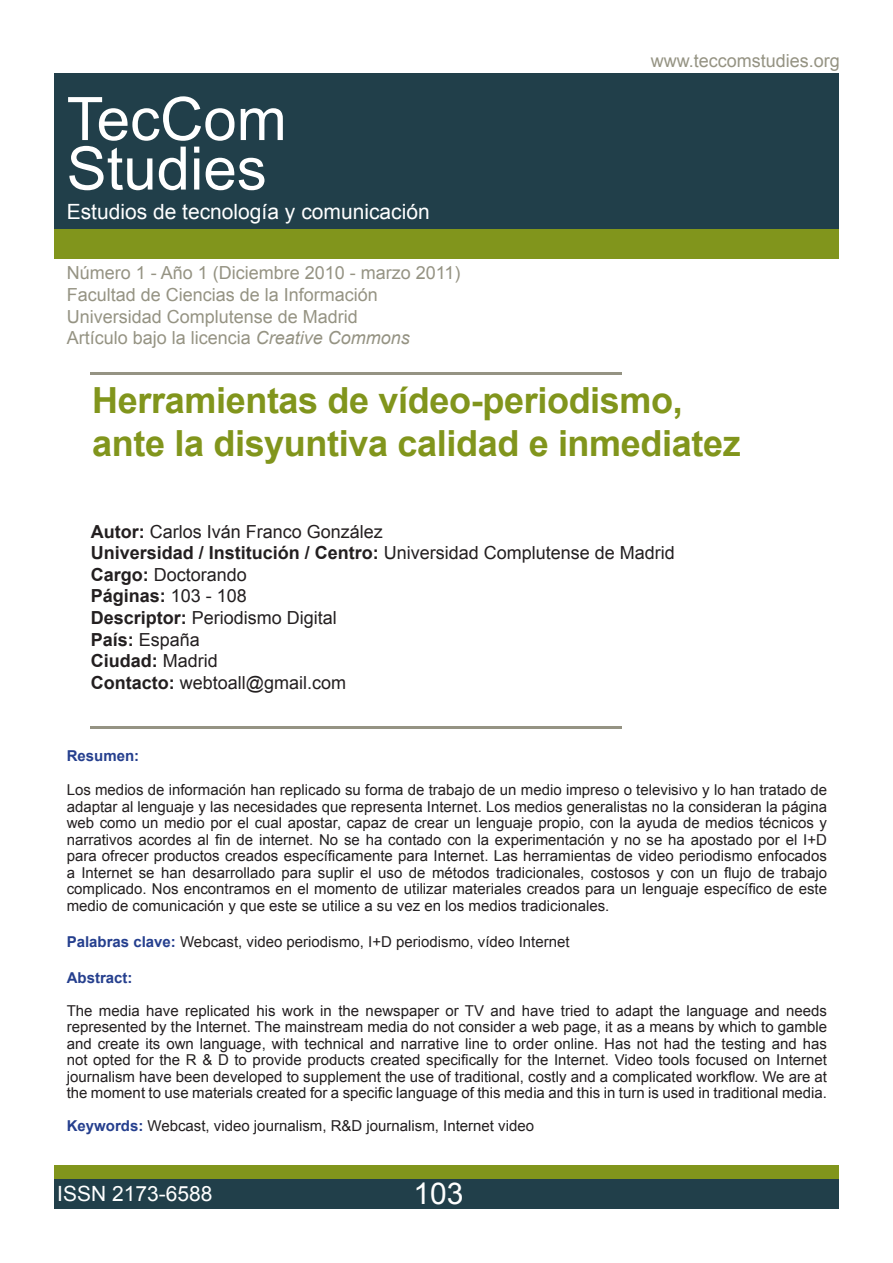
<style>
.page{position:relative;width:893px;height:1263px;background:#fff}
.page>*{position:absolute;margin:0;border:0;box-sizing:border-box;transform-origin:0 0}
.t1{font:60px "Arial";color:#fff}
.t2{font:700 36px "Arial";letter-spacing:-.01em;color:#81951c}
.t3{font:30px "Arial";color:#fff}
.t4{font:21px "Arial";color:#fff}
.t5{font:18px "Arial";color:#959383}
.t6{font:18px "Arial";color:#231f20}
.t7{font:700 18px "Arial";color:#231f20}
.t8{font:15px/16.5px "Arial";color:#231f20;text-align:justify}
.t9{font:700 15px "Arial";color:#253f8e}
.s1{font-style:italic}
.s2{font-weight:700}
.s3{font-weight:400}
.s4{font-weight:700;color:#253f8e}
</style>
<div class="page">
<div style="left:54px;top:74px;width:785px;height:156px;background:#213f4a"></div>
<div style="left:54px;top:229px;width:785px;height:30px;background:#81951c"></div>
<div style="left:54px;top:1165px;width:785px;height:29px;background:#81951c"></div>
<div style="left:54px;top:1179px;width:785px;height:29px;background:#213f4a"></div>
<hr style="left:91px;top:373px;width:531px;height:2px;background:#959383">
<hr style="left:91px;top:726px;width:531px;height:2px;background:#959383">
<p class="t1" style="left:67px;top:80px;width:222px">TecCom</p>
<p class="t1" style="left:67px;top:129px;width:202px">Studies</p>
<p class="t4" style="left:67px;top:198px;width:365px">Estudios de tecnología y comunicación</p>
<p class="t5" style="left:651px;top:49px;width:191px">www.teccomstudies.org</p>
<p class="t5" style="left:67px;top:261px;width:395px">Número 1 - Año 1 (Diciembre 2010 - marzo 2011)</p>
<p class="t5" style="left:67px;top:283px;width:313px">Facultad de Ciencias de la Información</p>
<p class="t5" style="left:67px;top:304px;width:293px">Universidad Complutense de Madrid</p>
<p class="t5" style="left:67px;top:326px;width:345px">Artículo bajo la licencia <span class="s1">Creative Commons</span></p>
<p class="t2" style="left:92px;top:376px;width:592px">Herramientas de vídeo-periodismo,</p>
<p class="t2" style="left:92px;top:420px;width:650px">ante la disyuntiva calidad e inmediatez</p>
<p class="t6" style="left:91px;top:519px;width:294px"><span class="s2">Autor:</span> Carlos Iván Franco González</p>
<p class="t7" style="left:91px;top:541px;width:586px">Universidad / Institución / Centro: <span class="s3">Universidad Complutense de Madrid</span></p>
<p class="t6" style="left:91px;top:563px;width:158px"><span class="s2">Cargo:</span> Doctorando</p>
<p class="t7" style="left:91px;top:584px;width:158px">Páginas: <span class="s3">103 - 108</span></p>
<p class="t6" style="left:91px;top:606px;width:248px"><span class="s2">Descriptor:</span> Periodismo Digital</p>
<p class="t6" style="left:91px;top:627px;width:111px"><span class="s2">País:</span> España</p>
<p class="t7" style="left:91px;top:649px;width:129px">Ciudad: <span class="s3">Madrid</span></p>
<p class="t6" style="left:91px;top:671px;width:257px"><span class="s2">Contacto:</span> webtoall@gmail.com</p>
<p class="t9" style="left:67px;top:746px;width:74px">Resumen:</p>
<p class="t8" style="left:67px;top:782px;width:762px">Los medios de información han replicado su forma de trabajo de un medio impreso o televisivo y lo han tratado de adaptar al lenguaje y las necesidades que representa Internet. Los medios generalistas no la consideran la página web como un medio por el cual apostar, capaz de crear un lenguaje propio, con la ayuda de medios técnicos y narrativos acordes al fin de internet. No se ha contado con la experimentación y no se ha apostado por el I+D para ofrecer productos creados específicamente para Internet. Las herramientas de video periodismo enfocados a Internet se han desarrollado para suplir el uso de métodos tradicionales, costosos y con un flujo de trabajo complicado. Nos encontramos en el momento de utilizar materiales creados para un lenguaje específico de este medio de comunicación y que este se utilice a su vez en los medios tradicionales.</p>
<p class="t8" style="left:67px;top:933px;width:504px"><span class="s4">Palabras clave:</span> Webcast, video periodismo, I+D periodismo, vídeo Internet</p>
<p class="t9" style="left:67px;top:968px;width:67px">Abstract:</p>
<p class="t8" style="left:67px;top:1002px;width:762px">The media have replicated his work in the newspaper or TV and have tried to adapt the language and needs represented by the Internet. The mainstream media do not consider a web page, it as a means by which to gamble and create its own language, with technical and narrative line to order online. Has not had the testing and has not opted for the R &amp; D to provide products created specifically for the Internet. Video tools focused on Internet journalism have been developed to supplement the use of traditional, costly and a complicated workflow. We are at the moment to use materials created for a specific language of this media and this in turn is used in traditional media.</p>
<p class="t8" style="left:67px;top:1118px;width:469px"><span class="s4">Keywords:</span> Webcast, video journalism, R&amp;D journalism, Internet video</p>
<p class="t4" style="left:57px;top:1179px;width:157px">ISSN 2173-6588</p>
<p class="t3" style="left:413px;top:1174px;width:52px">103</p>
</div>
